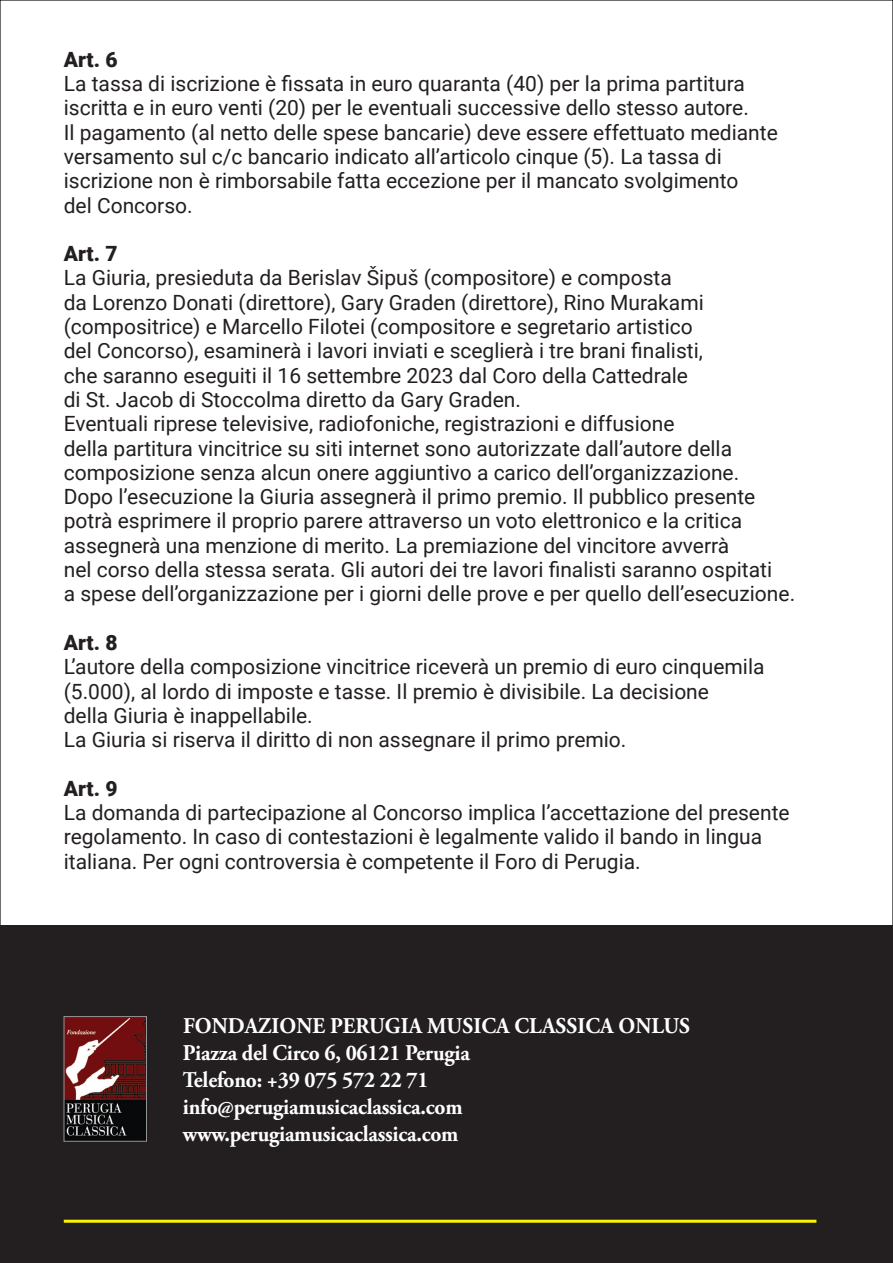
<style>
.page{position:relative;width:893px;height:1263px;background:#fff}
.page>*{position:absolute;margin:0;border:0;box-sizing:border-box;transform-origin:0 0}
.t1{font:700 22.5px/27px "Adobe Garamond Pro";letter-spacing:-.01em;color:#fff;scale:.95 1}
.t2{font:21px/24.3px "Roboto";color:#231f20}
.t3{font:900 21px "Roboto";letter-spacing:.01em;color:#231f20}
</style>
<div class="page">
<div style="left:0;top:926px;width:893px;height:337px;background:#231f20"></div>
<hr style="left:64px;top:1220px;width:752px;height:3px;background:#fff101">
<img style="left:66px;top:1018px;width:79px;height:121px">
<div style="left:64px;top:1016px;width:83px;height:125px;border:1px solid #939598"></div>
<p class="t3" style="left:64px;top:45px;width:55px">Art. 6</p>
<p class="t2" style="left:64px;top:71px;width:716px">La tassa di iscrizione è fissata in euro quaranta (40) per la prima partitura iscritta e in euro venti (20) per le eventuali successive dello stesso autore.<br>Il pagamento (al netto delle spese bancarie) deve essere effettuato mediante versamento sul c/c bancario indicato all’articolo cinque (5). La tassa di iscrizione non è rimborsabile fatta eccezione per il mancato svolgimento<br>del Concorso.</p>
<p class="t3" style="left:64px;top:239px;width:55px">Art. 7</p>
<p class="t2" style="left:64px;top:265px;width:733px">La Giuria, presieduta da Berislav Šipuš (compositore) e composta<br>da Lorenzo Donati (direttore), Gary Graden (direttore), Rino Murakami (compositrice) e Marcello Filotei (compositore e segretario artistico<br>del Concorso), esaminerà i lavori inviati e sceglierà i tre brani finalisti,<br>che saranno eseguiti il 16 settembre 2023 dal Coro della Cattedrale<br>di St. Jacob di Stoccolma diretto da Gary Graden.<br>Eventuali riprese televisive, radiofoniche, registrazioni e diffusione<br>della partitura vincitrice su siti internet sono autorizzate dall’autore della composizione senza alcun onere aggiuntivo a carico dell’organizzazione.<br>Dopo l’esecuzione la Giuria assegnerà il primo premio. Il pubblico presente potrà esprimere il proprio parere attraverso un voto elettronico e la critica assegnerà una menzione di merito. La premiazione del vincitore avverrà<br>nel corso della stessa serata. Gli autori dei tre lavori finalisti saranno ospitati<br>a spese dell’organizzazione per i giorni delle prove e per quello dell’esecuzione.</p>
<p class="t3" style="left:64px;top:628px;width:55px">Art. 8</p>
<p class="t2" style="left:64px;top:654px;width:702px">L’autore della composizione vincitrice riceverà un premio di euro cinquemila (5.000), al lordo di imposte e tasse. Il premio è divisibile. La decisione<br>della Giuria è inappellabile.<br>La Giuria si riserva il diritto di non assegnare il primo premio.</p>
<p class="t3" style="left:64px;top:774px;width:55px">Art. 9</p>
<p class="t2" style="left:64px;top:800px;width:727px">La domanda di partecipazione al Concorso implica l’accettazione del presente regolamento. In caso di contestazioni è legalmente valido il bando in lingua italiana. Per ogni controversia è competente il Foro di Perugia.</p>
<p class="t1" style="left:183px;top:1012px;width:535px">FONDAZIONE PERUGIA MUSICA CLASSICA ONLUS Piazza del Circo 6, 06121 Perugia<br>Telefono: +39 075 572 22 71 info@perugiamusicaclassica.com www.perugiamusicaclassica.com</p>
</div>
